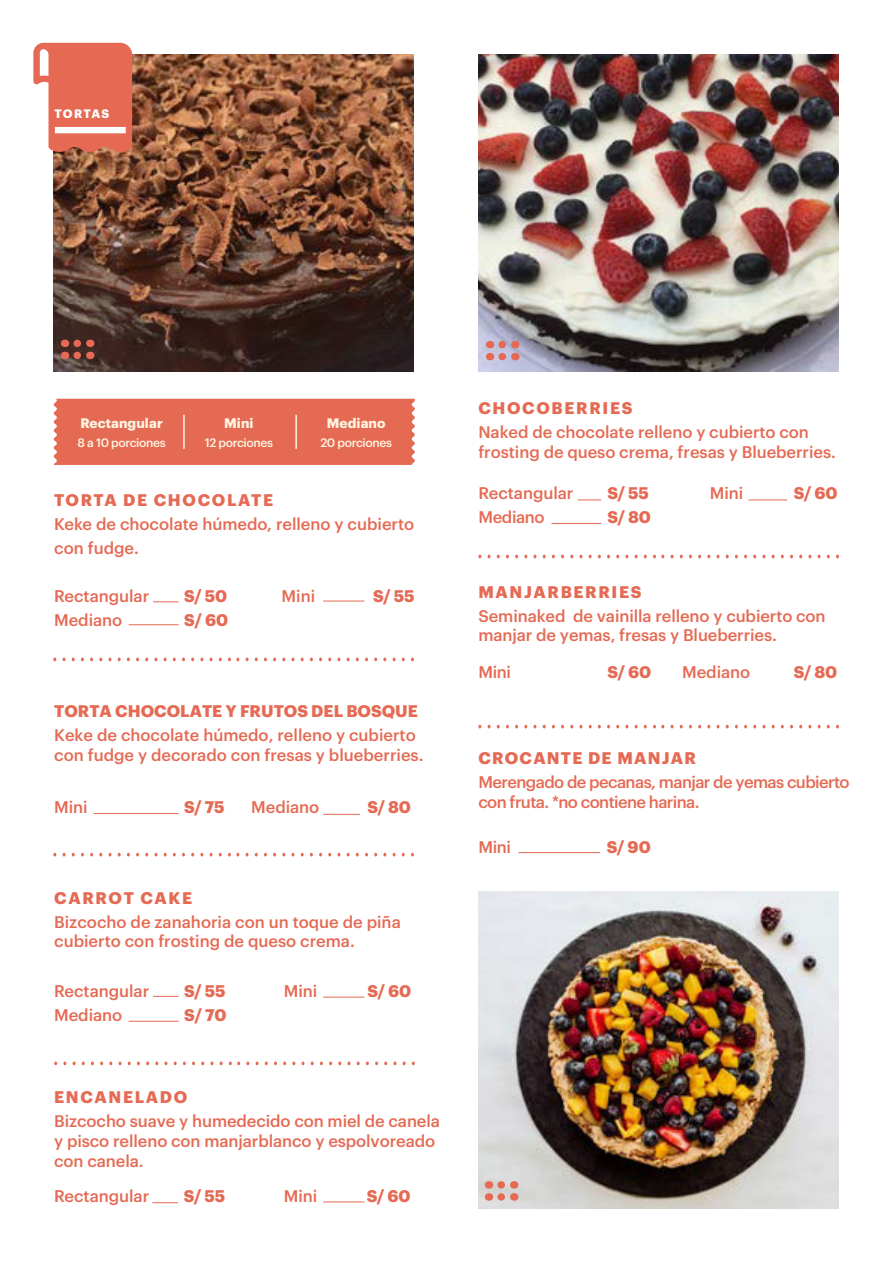
<style>
.page{position:relative;width:893px;height:1263px;background:#fff}
.page>*{position:absolute;margin:0;border:0;box-sizing:border-box;transform-origin:0 0}
.t1{font:500 16.5px/19.8px "Graphik";letter-spacing:-.005em;color:#e56a54}
.t2{font:700 16.5px "Graphik";letter-spacing:.075em;color:#e56a54}
.t3{font:500 16.5px/19.8px "Graphik";letter-spacing:-.035em;color:#e56a54}
.t4{font:700 16.5px "Graphik";letter-spacing:.1em;color:#e56a54}
.t5{font:700 16.5px "Graphik";color:#e56a54}
.t6{font:700 13.5px "Graphik";letter-spacing:.01em;color:#fff4e0}
.t7{font:500 12px "Graphik";letter-spacing:-.03em;color:#fff4e0}
.t8{font:700 12px "Graphik";letter-spacing:.09em;color:#fff}
</style>
<div class="page">
<img style="left:478px;top:54px;width:361px;height:317px">
<img style="left:53px;top:54px;width:361px;height:317px">
<img style="left:478px;top:892px;width:361px;height:317px">
<svg style="left:33px;top:43px;width:99px;height:109px"></svg>
<div style="left:54px;top:399px;width:361px;height:66px;background:#e56a54"></div>
<hr style="left:295px;top:415px;width:2px;height:34px;background:#fff4e0">
<hr style="left:183px;top:415px;width:2px;height:34px;background:#fff4e0">
<svg style="left:77px;top:340px;width:6px;height:19px"></svg>
<svg style="left:65px;top:340px;width:1px;height:19px"></svg>
<svg style="left:90px;top:340px;width:1px;height:19px"></svg>
<svg style="left:502px;top:341px;width:6px;height:19px"></svg>
<svg style="left:490px;top:341px;width:1px;height:19px"></svg>
<svg style="left:515px;top:341px;width:1px;height:19px"></svg>
<svg style="left:182px;top:657px;width:3px;height:4px"></svg>
<svg style="left:228px;top:657px;width:11px;height:4px"></svg>
<svg style="left:365px;top:657px;width:3px;height:4px"></svg>
<svg style="left:411px;top:657px;width:3px;height:4px"></svg>
<svg style="left:228px;top:853px;width:11px;height:3px"></svg>
<svg style="left:91px;top:1061px;width:3px;height:4px"></svg>
<svg style="left:192px;top:1061px;width:3px;height:4px"></svg>
<svg style="left:229px;top:1061px;width:11px;height:4px"></svg>
<svg style="left:274px;top:1061px;width:3px;height:4px"></svg>
<svg style="left:320px;top:1061px;width:3px;height:4px"></svg>
<svg style="left:375px;top:1061px;width:3px;height:4px"></svg>
<svg style="left:653px;top:555px;width:11px;height:3px"></svg>
<svg style="left:653px;top:725px;width:11px;height:3px"></svg>
<svg style="left:501px;top:1181px;width:6px;height:20px"></svg>
<svg style="left:488px;top:1181px;width:1px;height:20px"></svg>
<svg style="left:514px;top:1181px;width:1px;height:20px"></svg>
<hr style="left:129px;top:624px;width:50px;height:1px;background:#e56953">
<hr style="left:323px;top:601px;width:41px;height:1px;background:#e56953">
<hr style="left:323px;top:814px;width:37px;height:1px;background:#e56953">
<svg style="left:153px;top:601px;width:26px;height:1px"></svg>
<hr style="left:94px;top:813px;width:85px;height:1px;background:#e56953">
<hr style="left:129px;top:1021px;width:50px;height:1px;background:#e56953">
<svg style="left:153px;top:996px;width:26px;height:1px"></svg>
<hr style="left:323px;top:997px;width:41px;height:1px;background:#e56953">
<hr style="left:323px;top:1201px;width:41px;height:1px;background:#e56953">
<svg style="left:152px;top:1202px;width:26px;height:1px"></svg>
<svg style="left:578px;top:500px;width:23px;height:1px"></svg>
<hr style="left:551px;top:523px;width:50px;height:1px;background:#e56953">
<hr style="left:749px;top:500px;width:38px;height:1px;background:#e56953">
<hr style="left:518px;top:852px;width:82px;height:1px;background:#e56953">
<p class="t8" style="left:55px;top:105px;width:56px">TORTAS</p>
<p class="t6" style="left:80px;top:412px;width:84px">Rectangular</p>
<p class="t7" style="left:78px;top:434px;width:90px">8 a 10 porciones</p>
<p class="t6" style="left:224px;top:412px;width:31px">Mini</p>
<p class="t7" style="left:205px;top:434px;width:70px">12 porciones</p>
<p class="t6" style="left:327px;top:412px;width:60px">Mediano</p>
<p class="t7" style="left:320px;top:434px;width:73px">20 porciones</p>
<p class="t4" style="left:54px;top:487px;width:220px">TORTA DE CHOCOLATE</p>
<p class="t1" style="left:54px;top:510px;width:362px;line-height:24px">Keke de chocolate húmedo, relleno y cubierto con fudge.</p>
<p class="t1" style="left:54px;top:585px;width:97px">Rectangular</p>
<p class="t2" style="left:184px;top:583px;width:45px">S/ 50</p>
<p class="t1" style="left:282px;top:585px;width:35px">Mini</p>
<p class="t2" style="left:373px;top:583px;width:43px">S/ 55</p>
<p class="t1" style="left:54px;top:609px;width:70px">Mediano</p>
<p class="t2" style="left:184px;top:607px;width:45px">S/ 60</p>
<p class="t5" style="left:54px;top:699px;width:365px">TORTA CHOCOLATE Y FRUTOS DEL BOSQUE</p>
<p class="t1" style="left:54px;top:724px;width:371px">Keke de chocolate húmedo, relleno y cubierto con fudge y decorado con fresas y blueberries.</p>
<p class="t1" style="left:54px;top:796px;width:35px">Mini</p>
<p class="t2" style="left:184px;top:795px;width:42px">S/ 75</p>
<p class="t1" style="left:251px;top:796px;width:70px">Mediano</p>
<p class="t2" style="left:367px;top:795px;width:45px">S/ 80</p>
<p class="t4" style="left:54px;top:885px;width:140px">CARROT CAKE</p>
<p class="t1" style="left:54px;top:910px;width:348px">Bizcocho de zanahoria con un toque de piña cubierto con frosting de queso crema.</p>
<p class="t1" style="left:54px;top:980px;width:97px">Rectangular</p>
<p class="t2" style="left:184px;top:979px;width:43px">S/ 55</p>
<p class="t1" style="left:284px;top:980px;width:35px">Mini</p>
<p class="t2" style="left:367px;top:979px;width:45px">S/ 60</p>
<p class="t1" style="left:54px;top:1004px;width:70px">Mediano</p>
<p class="t2" style="left:184px;top:1003px;width:44px">S/ 70</p>
<p class="t4" style="left:54px;top:1084px;width:135px">ENCANELADO</p>
<p class="t1" style="left:54px;top:1110px;width:387px">Bizcocho suave y humedecido con miel de canela y pisco relleno con manjarblanco y espolvoreado con canela.</p>
<p class="t1" style="left:54px;top:1185px;width:97px">Rectangular</p>
<p class="t2" style="left:184px;top:1183px;width:43px">S/ 55</p>
<p class="t2" style="left:367px;top:1183px;width:45px">S/ 60</p>
<p class="t1" style="left:284px;top:1185px;width:35px">Mini</p>
<p class="t4" style="left:478px;top:395px;width:156px">CHOCOBERRIES</p>
<p class="t1" style="left:478px;top:420px;width:359px">Naked de chocolate relleno y cubierto con frosting de queso crema, fresas y Blueberries.</p>
<p class="t1" style="left:478px;top:482px;width:97px">Rectangular</p>
<p class="t2" style="left:607px;top:481px;width:43px">S/ 55</p>
<p class="t1" style="left:710px;top:482px;width:35px">Mini</p>
<p class="t2" style="left:794px;top:481px;width:45px">S/ 60</p>
<p class="t1" style="left:478px;top:506px;width:68px">Mediano</p>
<p class="t2" style="left:607px;top:504px;width:45px">S/ 80</p>
<p class="t4" style="left:478px;top:579px;width:165px">MANJARBERRIES</p>
<p class="t1" style="left:478px;top:604px;width:349px">Seminaked de vainilla relleno y cubierto con manjar de yemas, fresas y Blueberries.</p>
<p class="t1" style="left:478px;top:661px;width:34px">Mini</p>
<p class="t2" style="left:607px;top:659px;width:45px">S/ 60</p>
<p class="t1" style="left:682px;top:661px;width:70px">Mediano</p>
<p class="t2" style="left:794px;top:659px;width:45px">S/ 80</p>
<p class="t2" style="left:478px;top:745px;width:219px">CROCANTE DE MANJAR</p>
<p class="t3" style="left:478px;top:771px;width:373px">Merengado de pecanas, manjar de yemas cubierto con fruta. *no contiene harina.</p>
<p class="t1" style="left:478px;top:835px;width:34px">Mini</p>
<p class="t2" style="left:607px;top:834px;width:46px">S/ 90</p>
</div>
